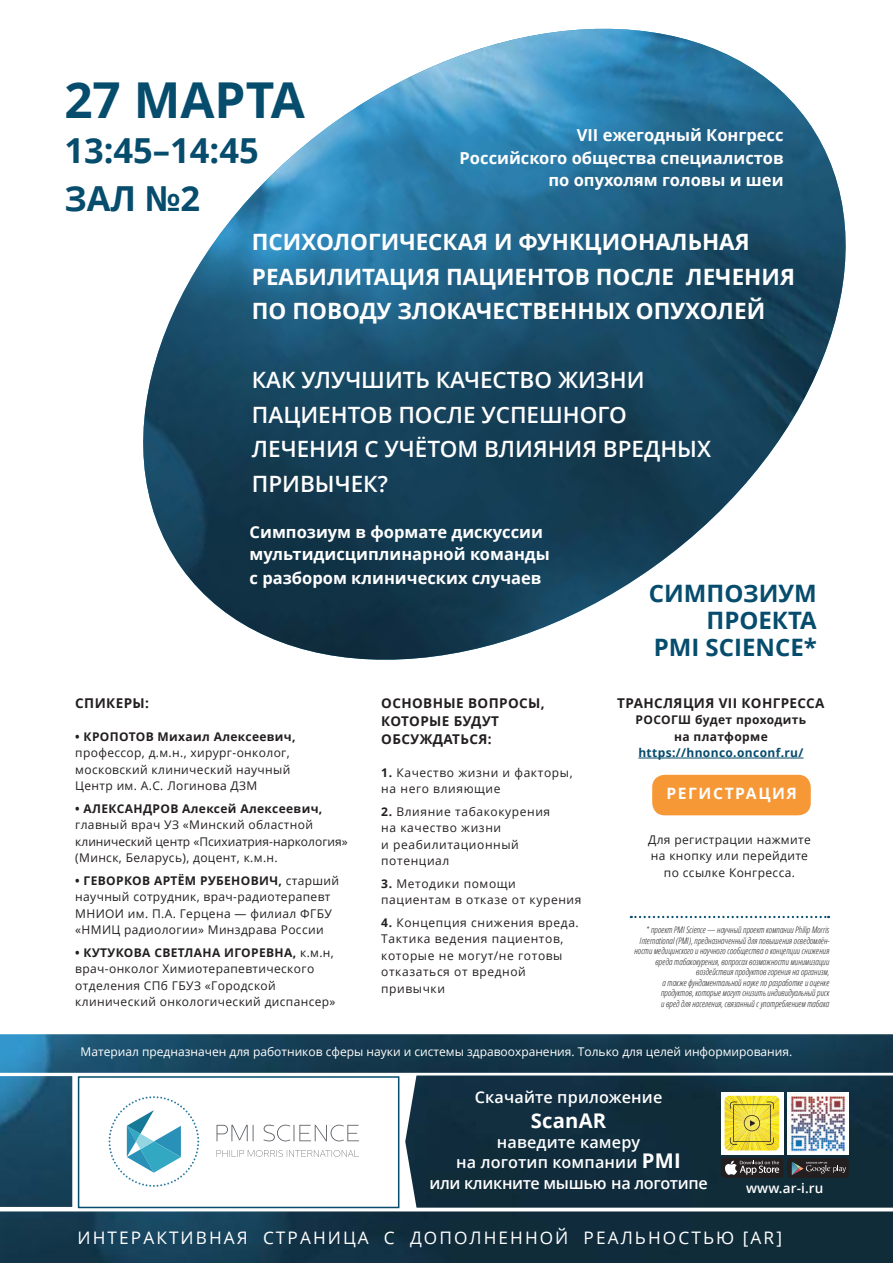
<style>
.page{position:relative;width:893px;height:1263px;background:#fff}
.page>*{position:absolute;margin:0;border:0;box-sizing:border-box;transform-origin:0 0}
.t1{font:700 49.5px "Open Sans";color:#064c6d}
.t2{font:700 34.5px "Open Sans";color:#064c6d}
.t3{font:700 24px "Open Sans";color:#064c6d}
.t4{font:700 22.5px "Open Sans";color:#fff}
.t5{font:600 22.5px "Open Sans";color:#fff}
.t6{font:700 20.25px "Open Sans";letter-spacing:.01em;color:#fff}
.t7{font:17.25px "Open Sans";letter-spacing:.12em;color:#fff}
.t8{font:700 16.5px "Open Sans";color:#fff}
.t9{font:600 16.2px "Open Sans";letter-spacing:.01em;color:#fff}
.t10{font:600 16.2px "Open Sans";letter-spacing:-.02em;color:#fff}
.t11{font:700 15.75px "Open Sans";letter-spacing:.1em;color:#fff}
.t12{font:700 13.5px "Open Sans";letter-spacing:.03em;color:#231f20}
.t13{font:600 13.5px "Open Sans";letter-spacing:.01em;color:#fff}
.t14{font:12px/16.5px "Open Sans";letter-spacing:.03em;color:#231f20}
.t15{font:12px/16.5px "Open Sans";letter-spacing:.05em;color:#231f20}
.t16{font:12px "Open Sans";color:#fff}
.t17{font:700 12px/16.5px "Open Sans";letter-spacing:.03em;color:#231f20;text-align:center}
.t18{font:italic 300 condensed 9px/10.5px "Open Sans";color:#231f20;text-align:right}
.s1{font-weight:700}
.s2{color:#064c6d}
.s3{font-weight:700;font-size:20.25px}
</style>
<div class="page">
<img style="left:143px;top:29px;width:703px;height:631px">
<img style="left:0;top:1034px;width:893px;height:229px">
<svg style="left:721px;top:1092px;width:62px;height:62px"></svg>
<svg style="left:725px;top:1096px;width:54px;height:54px;background:#e4d337"></svg>
<img style="left:787px;top:1092px;width:62px;height:62px">
<svg style="left:721px;top:1157px;width:128px;height:21px;background:#3f3f41"></svg>
<hr style="left:638px;top:758px;width:165px;height:1px;background:#064c6d">
<div style="left:652px;top:775px;width:159px;height:40px;background:#f79837;border-radius:13px"></div>
<svg style="left:631px;top:916px;width:198px;height:2px"></svg>
<p class="t1" style="left:64px;top:65px;width:242px">27 МАРТА</p>
<p class="t2" style="left:64px;top:126px;width:196px">13:45–14:45</p>
<p class="t2" style="left:64px;top:174px;width:137px">ЗАЛ №2</p>
<p class="t8" style="left:577px;top:123px;width:208px">VII ежегодный Конгресс</p>
<p class="t8" style="left:460px;top:146px;width:325px">Российского общества специалистов</p>
<p class="t8" style="left:548px;top:168px;width:237px">по опухолям головы и шеи</p>
<p class="t4" style="left:252px;top:226px;width:499px">ПСИХОЛОГИЧЕСКАЯ И ФУНКЦИОНАЛЬНАЯ</p>
<p class="t4" style="left:252px;top:261px;width:545px">РЕАБИЛИТАЦИЯ ПАЦИЕНТОВ ПОСЛЕ ЛЕЧЕНИЯ</p>
<p class="t4" style="left:252px;top:295px;width:515px">ПО ПОВОДУ ЗЛОКАЧЕСТВЕННЫХ ОПУХОЛЕЙ</p>
<p class="t5" style="left:252px;top:365px;width:394px">КАК УЛУЧШИТЬ КАЧЕСТВО ЖИЗНИ</p>
<p class="t5" style="left:252px;top:399px;width:377px">ПАЦИЕНТОВ ПОСЛЕ УСПЕШНОГО</p>
<p class="t5" style="left:252px;top:434px;width:461px">ЛЕЧЕНИЯ С УЧЁТОМ ВЛИЯНИЯ ВРЕДНЫХ</p>
<p class="t5" style="left:252px;top:468px;width:138px">ПРИВЫЧЕК?</p>
<p class="t8" style="left:250px;top:520px;width:295px">Симпозиум в формате дискуссии</p>
<p class="t8" style="left:250px;top:543px;width:302px">мультидисциплинарной команды</p>
<p class="t8" style="left:250px;top:566px;width:293px">с разбором клинических случаев</p>
<p class="t3" style="left:649px;top:576px;width:170px">СИМПОЗИУМ</p>
<p class="t3" style="left:706px;top:603px;width:112px">ПРОЕКТА</p>
<p class="t3" style="left:654px;top:630px;width:165px">PMI SCIENCE*</p>
<p class="t12" style="left:75px;top:693px;width:75px">СПИКЕРЫ:</p>
<p class="t14" style="left:75px;top:728px;width:222px"><span class="s1">• КРОПОТОВ Михаил Алексеевич, </span>профессор, д.м.н., хирург-онколог, московский клинический научный<br>Центр им. А.С. Логинова ДЗМ</p>
<p class="t14" style="left:75px;top:800px;width:274px"><span class="s1">• АЛЕКСАНДРОВ Алексей Алексеевич, </span>главный врач УЗ «Минский областной клинический центр «Психиатрия-наркология» (Минск, Беларусь), доцент, к.м.н.</p>
<p class="t14" style="left:75px;top:872px;width:265px"><span class="s1">• ГЕВОРКОВ АРТЁМ РУБЕНОВИЧ,</span> старший научный сотрудник, врач-радиотерапевт МНИОИ им. П.А. Герцена — филиал ФГБУ «НМИЦ радиологии» Минздрава России</p>
<p class="t14" style="left:75px;top:944px;width:262px"><span class="s1">• КУТУКОВА СВЕТЛАНА ИГОРЕВНА,</span> к.м.н, врач-онколог Химиотерапевтического отделения СПб ГБУЗ «Городской клинический онкологический диспансер»</p>
<p class="t12" style="left:381px;top:693px;width:165px">ОСНОВНЫЕ ВОПРОСЫ,</p>
<p class="t12" style="left:381px;top:711px;width:119px">КОТОРЫЕ БУДУТ</p>
<p class="t12" style="left:381px;top:729px;width:112px">ОБСУЖДАТЬСЯ:</p>
<p class="t15" style="left:381px;top:764px;width:193px"><span class="s1">1.</span> Качество жизни и факторы,</p>
<p class="t15" style="left:381px;top:780px;width:121px">на него влияющие</p>
<p class="t15" style="left:381px;top:803px;width:170px"><span class="s1">2.</span> Влияние табакокурения</p>
<p class="t15" style="left:381px;top:819px;width:121px">на качество жизни</p>
<p class="t15" style="left:381px;top:836px;width:139px">и реабилитационный</p>
<p class="t15" style="left:381px;top:852px;width:70px">потенциал</p>
<p class="t15" style="left:381px;top:875px;width:136px"><span class="s1">3.</span> Методики помощи</p>
<p class="t15" style="left:381px;top:891px;width:202px">пациентам в отказе от курения</p>
<p class="t15" style="left:381px;top:914px;width:199px"><span class="s1">4.</span> Концепция снижения вреда.<br>Тактика ведения пациентов,</p>
<p class="t15" style="left:381px;top:947px;width:183px">которые не могут/не готовы</p>
<p class="t15" style="left:381px;top:963px;width:146px">отказаться от вредной</p>
<p class="t15" style="left:381px;top:980px;width:65px">привычки</p>
<p class="t12" style="left:617px;top:693px;width:209px">ТРАНСЛЯЦИЯ VII КОНГРЕССА</p>
<p class="t17" style="left:636px;top:711px;width:172px">РОСОГШ будет проходить на платформе <span class="s2">https://hnonco.onconf.ru/</span></p>
<p class="t11" style="left:666px;top:782px;width:132px">РЕГИСТРАЦИЯ</p>
<p class="t14" style="left:648px;top:831px;width:164px;text-align:center">Для регистрации нажмите на кнопку или перейдите по ссылке Конгресса.</p>
<p class="t18" style="left:634px;top:924px;width:197px">* проект PMI Science — научный проект компании Philip Morris International (PMI), предназначенный для повышения осведомлён&shy;ности медицинского и научного сообщества о концепции снижения вреда табакокурения, вопросах возможности минимизации воздействия продуктов горения на организм,<br>а также фундаментальной науке по разработке и оценке продуктов, которые могут снизить индивидуальный риск<br>и вред для населения, связанный с употреблением табака</p>
<p class="t16" style="left:81px;top:1043px;width:713px">Материал предназначен для работников сферы науки и системы здравоохранения. Только для целей информирования.</p>
<p class="t9" style="left:475px;top:1086px;width:189px">Скачайте приложение</p>
<p class="t6" style="left:531px;top:1106px;width:77px">ScanAR</p>
<p class="t9" style="left:497px;top:1131px;width:145px">наведите камеру</p>
<p class="t9" style="left:456px;top:1151px;width:226px">на логотип компании <span class="s3">PMI</span></p>
<p class="t10" style="left:429px;top:1171px;width:280px">или кликните мышью на логотипе</p>
<p class="t7" style="left:78px;top:1226px;width:706px">ИНТЕРАКТИВНАЯ СТРАНИЦА С ДОПОЛНЕННОЙ РЕАЛЬНОСТЬЮ [AR]</p>
<p class="t13" style="left:746px;top:1179px;width:79px">www.аr-i.ru</p>
</div>
